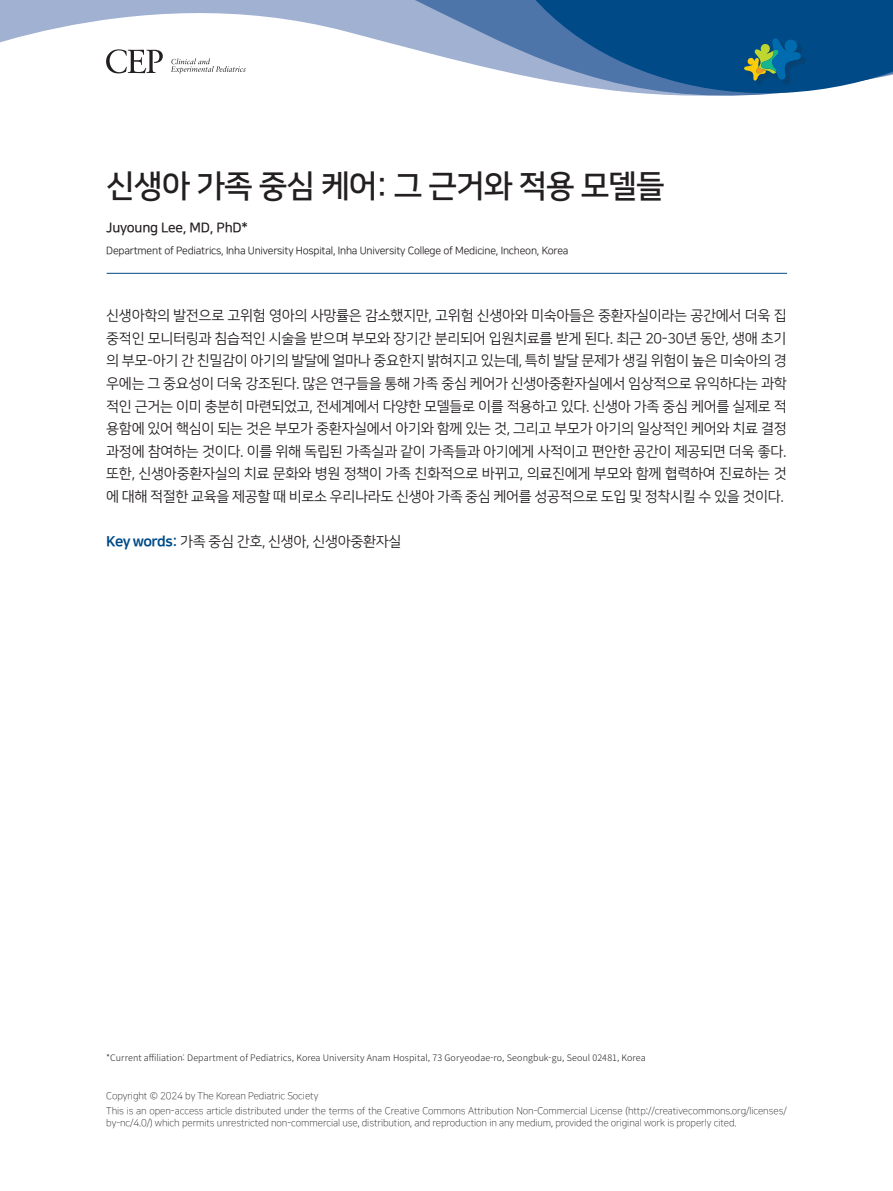
<style>
.page{position:relative;width:893px;height:1191px;background:#fff}
.page>*{position:absolute;margin:0;border:0;box-sizing:border-box;transform-origin:0 0}
.큰제목{font:31.5px "Nanum Square B";letter-spacing:-.03em;color:#231f20}
.바탕글{font:14.25px/22.5px "Nanum Square R";letter-spacing:-.02em;color:#231f20;text-align:justify}
.이름{font:13.5px "Nanum Square B";letter-spacing:-.02em;color:#231f20}
.소속{font:10.5px "Nanum Square R";letter-spacing:-.02em;color:#231f20}
.표준{font:9.75px/12px "Nanum Square L";letter-spacing:-.01em;color:#231f20}
.각주{font:300 9px "Noto Sans KR";letter-spacing:.01em;color:#231f20}
.s1{font-family:"Nanum Square EB";color:#004b87}
</style>
<div class="page">
<svg style="left:0;top:0;width:462px;height:74px"></svg>
<svg style="left:462px;top:0;width:431px;height:96px;background:#3a70a1"></svg>
<svg style="left:106px;top:49px;width:57px;height:24px"></svg>
<svg style="left:171px;top:58px;width:75px;height:15px"></svg>
<div style="left:746px;top:41px;width:61px;height:45px;background:#231f20;opacity:.2"></div>
<svg style="left:744px;top:37px;width:57px;height:44px;background:#296f7b"></svg>
<hr style="left:107px;top:273px;width:680px;height:1px;background:#004b87">
<p class="큰제목" style="left:106px;top:169px;width:560px">신생아 가족 중심 케어: 그 근거와 적용 모델들</p>
<p class="이름" style="left:106px;top:220px;width:143px">Juyoung Lee, MD, PhD*</p>
<p class="소속" style="left:106px;top:245px;width:464px">Department of Pediatrics, Inha University Hospital, Inha University College of Medicine, Incheon, Korea</p>
<p class="바탕글" style="left:106px;top:305px;width:682px">신생아학의 발전으로 고위험 영아의 사망률은 감소했지만, 고위험 신생아와 미숙아들은 중환자실이라는 공간에서 더욱 집 중적인 모니터링과 침습적인 시술을 받으며 부모와 장기간 분리되어 입원치료를 받게 된다. 최근 20-30년 동안, 생애 초기 의 부모-아기 간 친밀감이 아기의 발달에 얼마나 중요한지 밝혀지고 있는데, 특히 발달 문제가 생길 위험이 높은 미숙아의 경 우에는 그 중요성이 더욱 강조된다. 많은 연구들을 통해 가족 중심 케어가 신생아중환자실에서 임상적으로 유익하다는 과학 적인 근거는 이미 충분히 마련되었고, 전세계에서 다양한 모델들로 이를 적용하고 있다. 신생아 가족 중심 케어를 실제로 적 용함에 있어 핵심이 되는 것은 부모가 중환자실에서 아기와 함께 있는 것, 그리고 부모가 아기의 일상적인 케어와 치료 결정 과정에 참여하는 것이다. 이를 위해 독립된 가족실과 같이 가족들과 아기에게 사적이고 편안한 공간이 제공되면 더욱 좋다. 또한, 신생아중환자실의 치료 문화와 병원 정책이 가족 친화적으로 바뀌고, 의료진에게 부모와 함께 협력하여 진료하는 것 에 대해 적절한 교육을 제공할 때 비로소 우리나라도 신생아 가족 중심 케어를 성공적으로 도입 및 정착시킬 수 있을 것이다.</p>
<p class="바탕글" style="left:106px;top:530px;width:297px"><span class="s1">Key words:</span> 가족 중심 간호, 신생아, 신생아중환자실</p>
<p class="각주" style="left:106px;top:1053px;width:541px">*Current affiliation: Department of Pediatrics, Korea University Anam Hospital, 73 Goryeodae-ro, Seongbuk-gu, Seoul 02481, Korea</p>
<p class="표준" style="left:106px;top:1089px;width:214px">Copyright © 2024 by The Korean Pediatric Society</p>
<p class="표준" style="left:106px;top:1104px;width:682px">This is an open-access article distributed under the terms of the Creative Commons Attribution Non-Commercial License (http://creativecommons.org/licenses/ by-nc/4.0/) which permits unrestricted non-commercial use, distribution, and reproduction in any medium, provided the original work is properly cited.</p>
</div>
